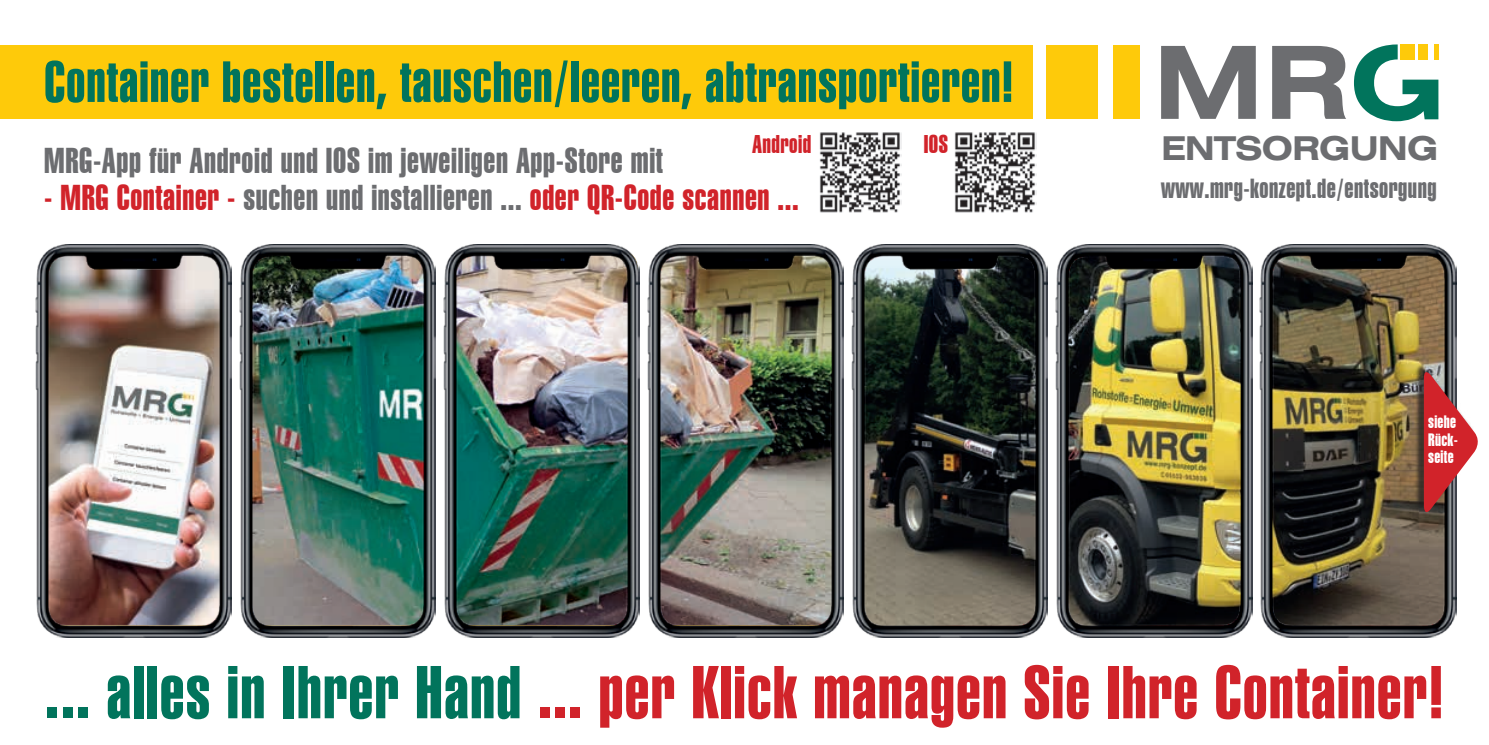
<style>
.page{position:relative;width:1489px;height:745px;background:#fff}
.page>*{position:absolute;margin:0;border:0;box-sizing:border-box;transform-origin:0 0}
.t1{font:72.5px "Swiss 911 BT Extra Compressed";letter-spacing:.02em;color:#d1232a}
.t2{font:56.25px "Swiss 911 BT Extra Compressed";letter-spacing:.02em;color:#01745c}
.t3{font:35px "Swiss 911 BT Extra Compressed";letter-spacing:.02em;color:#d1232a}
.t4{font:35px "Swiss 911 BT Extra Compressed";letter-spacing:.02em;color:#6c6d70}
.t5{font:700 expanded 32.75px "Swiss 721 BT";letter-spacing:-.035em;color:#6c6d70}
.t6{font:27px "Swiss 911 BT Extra Compressed";letter-spacing:.02em;color:#6c6d70}
.t7{font:25px "Swiss 911 BT Extra Compressed";letter-spacing:.02em;color:#d1232a}
.t8{font:17.5px/17.5px "Swiss 911 BT Extra Compressed";letter-spacing:.02em;color:#fff;text-align:justify}
.s1{color:#6c6d70}
.s2{color:#01745c}
</style>
<div class="page">
<div style="left:0;top:45px;width:1032px;height:74px;background:#feca0a"></div>
<div style="left:1113px;top:45px;width:26px;height:74px;background:#feca0a"></div>
<div style="left:1045px;top:45px;width:52px;height:74px;background:#feca0a"></div>
<svg style="left:1161px;top:46px;width:185px;height:73px"></svg>
<svg style="left:1354px;top:44px;width:84px;height:77px"></svg>
<div style="left:1433px;top:44px;width:5px;height:15px;background:#feca0a"></div>
<div style="left:1399px;top:44px;width:15px;height:15px;background:#feca0a"></div>
<div style="left:1418px;top:44px;width:9px;height:15px;background:#feca0a"></div>
<img style="left:239px;top:244px;width:196px;height:392px">
<img style="left:443px;top:244px;width:196px;height:392px">
<img style="left:647px;top:244px;width:196px;height:392px">
<img style="left:851px;top:244px;width:196px;height:392px">
<img style="left:1055px;top:244px;width:196px;height:392px">
<img style="left:1259px;top:244px;width:196px;height:392px">
<img style="left:819px;top:132px;width:82px;height:81px">
<img style="left:954px;top:132px;width:82px;height:81px">
<div style="left:1414px;top:364px;width:60px;height:147px;background:#231f20;opacity:.75"></div>
<svg style="left:1423px;top:366px;width:55px;height:151px"></svg>
<img style="left:35px;top:244px;width:196px;height:392px">
<h2 class="t2" style="left:44px;top:50px;width:970px">Container bestellen, tauschen/leeren, abtransportieren!</h2>
<p class="t7" style="left:752px;top:130px;width:61px">Android</p>
<p class="t7" style="left:923px;top:130px;width:26px">IOS</p>
<p class="t4" style="left:44px;top:141px;width:620px">MRG-App für Android und IOS im jeweiligen App-Store mit</p>
<p class="t3" style="left:44px;top:177px;width:756px">- MRG Container - <span class="s1">suchen und installieren ...</span> oder QR-Code scannen ...</p>
<p class="t5" style="left:1160px;top:128px;width:279px">ENTSORGUNG</p>
<p class="t6" style="left:1160px;top:173px;width:277px">www.mrg-konzept.de/entsorgung</p>
<p class="t8" style="left:1427px;top:413px;width:31px">siehe Rück&shy;seite</p>
<h1 class="t1" style="left:45px;top:651px;width:1399px"><span class="s2">... alles in Ihrer Hand</span> ... per Klick managen Sie Ihre Container!</h1>
</div>
